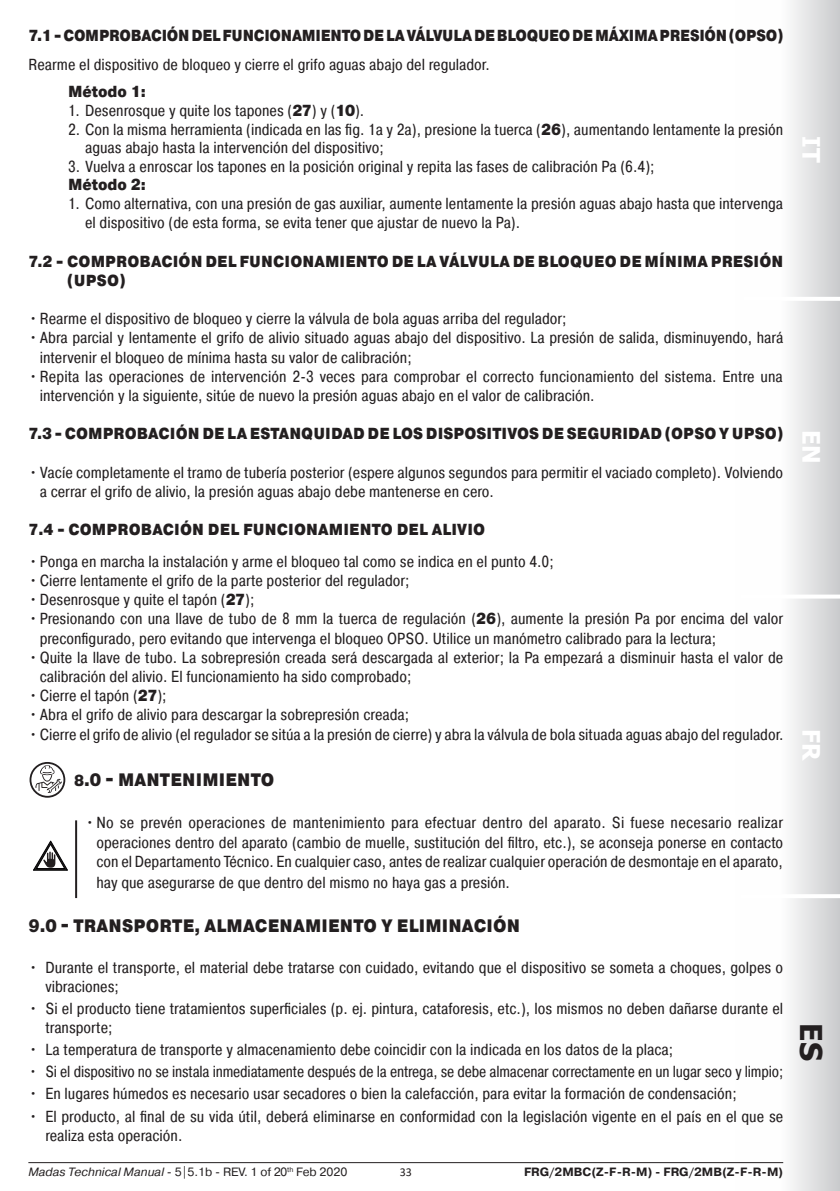
<style>
.page{position:relative;width:840px;height:1191px;background:#fff}
.page>*{position:absolute;margin:0;border:0;box-sizing:border-box;transform-origin:0 0}
.t1{font:700 30px "Tahoma";color:#231f20}
.t2{font:700 24px "Tahoma";color:#fff}
.t3{font:900 18px "Pragmatica Cond";letter-spacing:.01em;color:#231f20}
.t4{font:16px/19.2px "Pragmatica Cond";color:#231f20}
.t5{font:900 16px/19.2px "Pragmatica Cond";letter-spacing:.005em;color:#231f20}
.t6{font:16px "Pragmatica Cond";color:#231f20;scale:.96 1}
.t7{font:900 16px "Pragmatica Cond";letter-spacing:-.015em;color:#231f20}
.t8{font:12px "Pragmatica";color:#231f20}
.t9{font:700 12px "Pragmatica";color:#231f20}
.t10{font:12px "Calibri";color:#231f20}
.s1{font-weight:900}
.s2{font-size:16px}
.s3{font-style:italic}
</style>
<div class="page">
<div style="left:734px;top:0;width:105px;height:1191px;background:linear-gradient(to right,#fff,#d5d5d7)"></div>
<hr style="left:743px;top:297px;width:96px;height:4px;background:#fff">
<hr style="left:740px;top:594px;width:99px;height:4px;background:#fff">
<hr style="left:740px;top:894px;width:99px;height:4px;background:#fff">
<hr style="left:28px;top:1162px;width:754px;height:1px;background:#231f20">
<svg style="left:30px;top:762px;width:35px;height:35px"></svg>
<svg style="left:31px;top:764px;width:32px;height:32px"></svg>
<svg style="left:35px;top:765px;width:27px;height:28px"></svg>
<hr style="left:75px;top:820px;width:2px;height:78px;background:#231f20">
<svg style="left:33px;top:841px;width:34px;height:29px"></svg>
<p class="t7" style="left:28px;top:25px;width:756px">7.1 -COMPROBACIÓN DEL FUNCIONAMIENTO DE LA VÁLVULA DE BLOQUEO DE MÁXIMA PRESIÓN (OPSO)</p>
<p class="t4" style="left:28px;top:55px;width:462px">Rearme el dispositivo de bloqueo y cierre el grifo aguas abajo del regulador.</p>
<p class="t5" style="left:68px;top:83px;width:79px">Método 1:</p>
<p class="t4" style="left:68px;top:101px;width:297px">1. Desenrosque y quite los tapones (<span class="s1">27</span>) y (<span class="s1">10</span>).</p>
<p class="t4" style="left:85px;top:120px;width:699px;line-height:18.6px;text-indent:-17px">2. Con la misma herramienta (indicada en las fig. 1a y 2a), presione la tuerca (<span class="s1">26</span>), aumentando lentamente la presión aguas abajo hasta la intervención del dispositivo;</p>
<p class="t4" style="left:68px;top:157px;width:587px">3. Vuelva a enroscar los tapones en la posición original y repita las fases de calibración Pa (6.4);</p>
<p class="t5" style="left:68px;top:176px;width:79px">Método 2:</p>
<p class="t4" style="left:85px;top:194px;width:699px;text-indent:-17px">1. Como alternativa, con una presión de gas auxiliar, aumente lentamente la presión aguas abajo hasta que intervenga el dispositivo (de esta forma, se evita tener que ajustar de nuevo la Pa).</p>
<p class="t5" style="left:67px;top:252px;width:717px;text-indent:-39px">7.2 - COMPROBACIÓN DEL FUNCIONAMIENTO DE LA VÁLVULA DE BLOQUEO DE MÍNIMA PRESIÓN (UPSO)</p>
<p class="t4" style="left:28px;top:309px;width:539px">•Rearme el dispositivo de bloqueo y cierre la válvula de bola aguas arriba del regulador;</p>
<p class="t4" style="left:40px;top:328px;width:744px;text-indent:-11px">•Abra parcial y lentamente el grifo de alivio situado aguas abajo del dispositivo. La presión de salida, disminuyendo, hará intervenir el bloqueo de mínima hasta su valor de calibración;</p>
<p class="t4" style="left:40px;top:367px;width:744px;text-indent:-11px">•Repita las operaciones de intervención 2-3 veces para comprobar el correcto funcionamiento del sistema. Entre una intervención y la siguiente, sitúe de nuevo la presión aguas abajo en el valor de calibración.</p>
<p class="t5" style="left:28px;top:425px;width:756px">7.3 - COMPROBACIÓN DE LA ESTANQUIDAD DE LOS DISPOSITIVOS DE SEGURIDAD (OPSO Y UPSO)</p>
<p class="t4" style="left:40px;top:463px;width:744px;text-indent:-11px">•Vacíe completamente el tramo de tubería posterior (espere algunos segundos para permitir el vaciado completo). Volviendo a cerrar el grifo de alivio, la presión aguas abajo debe mantenerse en cero.</p>
<p class="t5" style="left:28px;top:521px;width:458px">7.4 - COMPROBACIÓN DEL FUNCIONAMIENTO DEL ALIVIO</p>
<p class="t4" style="left:28px;top:551px;width:526px">•Ponga en marcha la instalación y arme el bloqueo tal como se indica en el punto 4.0;</p>
<p class="t4" style="left:28px;top:571px;width:382px">•Cierre lentamente el grifo de la parte posterior del regulador;</p>
<p class="t4" style="left:28px;top:590px;width:227px">•Desenrosque y quite el tapón (<span class="s1">27</span>);</p>
<p class="t4" style="left:40px;top:609px;width:744px;text-indent:-11px">•Presionando con una llave de tubo de 8 mm la tuerca de regulación (<span class="s1">26</span>), aumente la presión Pa por encima del valor preconfigurado, pero evitando que intervenga el bloqueo OPSO. Utilice un manómetro calibrado para la lectura;</p>
<p class="t4" style="left:40px;top:647px;width:744px;text-indent:-11px">•Quite la llave de tubo. La sobrepresión creada será descargada al exterior; la Pa empezará a disminuir hasta el valor de calibración del alivio. El funcionamiento ha sido comprobado;</p>
<p class="t4" style="left:28px;top:686px;width:140px">•Cierre el tapón (<span class="s1">27</span>);</p>
<p class="t4" style="left:28px;top:705px;width:382px">•Abra el grifo de alivio para descargar la sobrepresión creada;</p>
<p class="t4" style="left:28px;top:724px;width:756px">•Cierre el grifo de alivio (el regulador se sitúa a la presión de cierre) y abra la válvula de bola situada aguas abajo del regulador.</p>
<p class="t3" style="left:74px;top:768px;width:201px"><span class="s2">8</span>.0 - MANTENIMIENTO</p>
<p class="t4" style="left:96px;top:813px;width:688px;text-align:justify;text-indent:-11px">•No se prevén operaciones de mantenimiento para efectuar dentro del aparato. Si fuese necesario realizar operaciones dentro del aparato (cambio de muelle, sustitución del filtro, etc.), se aconseja ponerse en contacto con el Departamento Técnico. En cualquier caso, antes de realizar cualquier operación de desmontaje en el aparato,</p>
<p class="t4" style="left:96px;top:873px;width:415px">hay que asegurarse de que dentro del mismo no haya gas a presión.</p>
<p class="t3" style="left:28px;top:914px;width:493px">9.0 - TRANSPORTE, ALMACENAMIENTO Y ELIMINACIÓN</p>
<p class="t4" style="left:45px;top:957px;width:739px;text-indent:-17px">• Durante el transporte, el material debe tratarse con cuidado, evitando que el dispositivo se someta a choques, golpes o vibraciones;</p>
<p class="t4" style="left:45px;top:999px;width:738px;text-indent:-17px">• Si el producto tiene tratamientos superficiales (p. ej. pintura, cataforesis, etc.), los mismos no deben dañarse durante el transporte;</p>
<p class="t4" style="left:28px;top:1040px;width:646px">• La temperatura de transporte y almacenamiento debe coincidir con la indicada en los datos de la placa;</p>
<p class="t6" style="left:28px;top:1062px;width:787px">• Si el dispositivo no se instala inmediatamente después de la entrega, se debe almacenar correctamente en un lugar seco y limpio;</p>
<p class="t4" style="left:28px;top:1084px;width:709px">• En lugares húmedos es necesario usar secadores o bien la calefacción, para evitar la formación de condensación;</p>
<p class="t4" style="left:45px;top:1106px;width:739px;text-indent:-17px">• El producto, al final de su vida útil, deberá eliminarse en conformidad con la legislación vigente en el país en el que se realiza esta operación.</p>
<p class="t8" style="left:28px;top:1164px;width:320px"><span class="s3">Madas Technical Manual</span> - 5|5.1b - REV. 1 of 20<sup>th</sup> Feb 2020</p>
<p class="t9" style="left:523px;top:1164px;width:260px">FRG/2MBC(Z-F-R-M) - FRG/2MB(Z-F-R-M)</p>
<p class="t10" style="left:399px;top:1163px;width:14px">33</p>
<h2 class="t2" style="left:827px;top:136px;width:28px;rotate:90deg">IT</h2>
<h2 class="t2" style="left:827px;top:430px;width:35px;rotate:90deg">EN</h2>
<h2 class="t2" style="left:827px;top:728px;width:33px;rotate:90deg">FR</h2>
<h1 class="t1" style="left:831px;top:1023px;width:39px;rotate:90deg">ES</h1>
</div>
